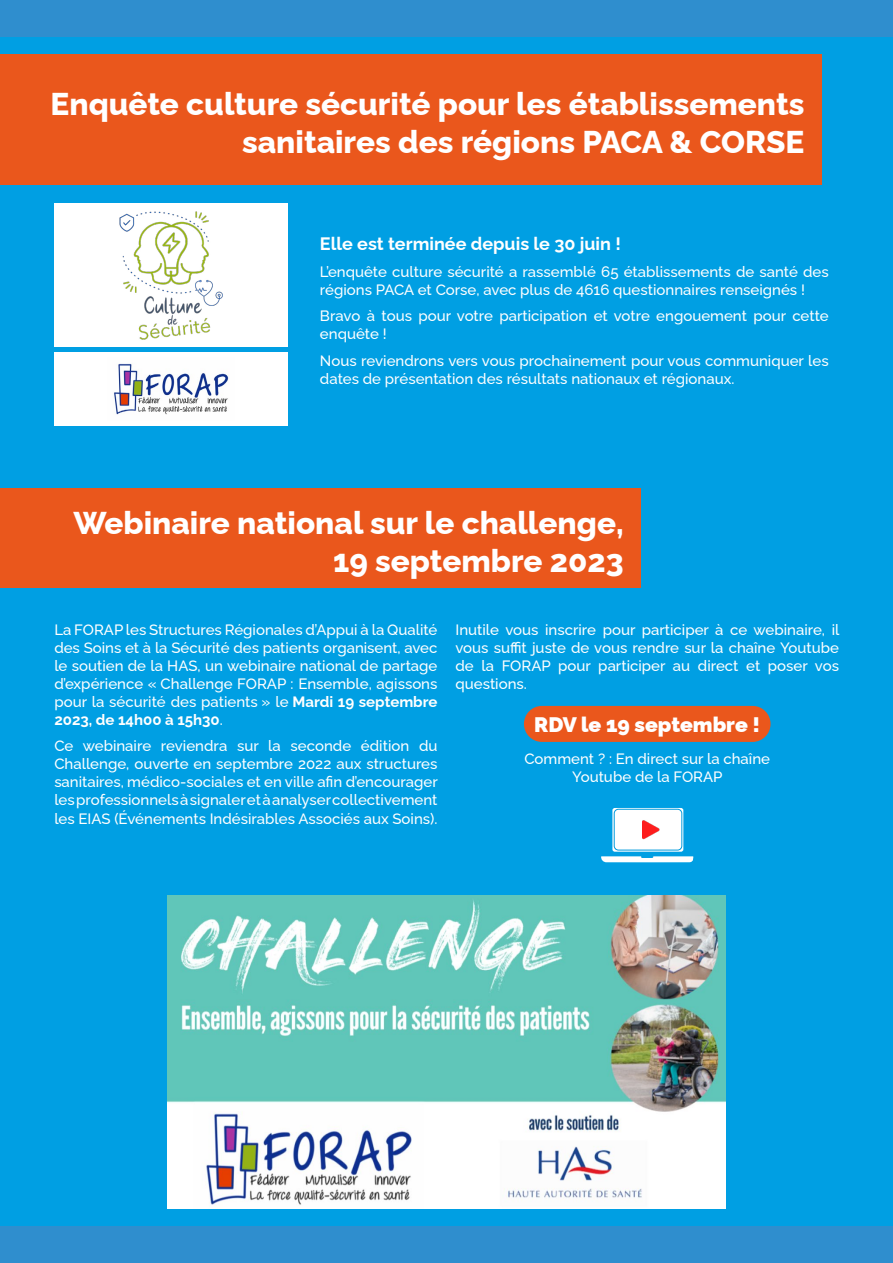
<style>
.page{position:relative;width:893px;height:1263px;background:#009fe3}
.page>*{position:absolute;margin:0;border:0;box-sizing:border-box;transform-origin:0 0}
.t1{font:800 31.5px/37.8px "Raleway";color:#fff;text-align:right}
.t2{font:900 21px "Raleway";color:#fff}
.t3{font:700 18px "Raleway";color:#fff}
.t4{font:500 15px/18px "Raleway";color:#fff;text-align:justify}
.s1{font-weight:700}
</style>
<div class="page">
<div style="left:0;top:1227px;width:893px;height:36px;background:#2f8ece"></div>
<div style="left:0;top:0;width:893px;height:36px;background:#2f8ece"></div>
<div style="left:0;top:54px;width:821px;height:131px;background:#ea571c"></div>
<div style="left:0;top:489px;width:641px;height:99px;background:#ea571c"></div>
<div style="left:54px;top:203px;width:233px;height:144px;background:#fff"></div>
<img style="left:119px;top:211px;width:104px;height:129px">
<div style="left:54px;top:352px;width:233px;height:74px;background:#fff"></div>
<img style="left:114px;top:363px;width:115px;height:52px">
<img style="left:167px;top:895px;width:558px;height:314px">
<div style="left:524px;top:706px;width:246px;height:36px;background:#ea571c;border-radius:18px"></div>
<svg style="left:601px;top:808px;width:93px;height:54px"></svg>
<div style="left:614px;top:809px;width:68px;height:41px;background:#fff;border-radius:4px"></div>
<div style="left:614px;top:809px;width:68px;height:41px;border:1px solid #009bdd;border-radius:4px"></div>
<img style="left:642px;top:820px;width:18px;height:20px">
<h1 class="t1" style="left:51px;top:82px;width:755px">Enquête culture sécurité pour les établissements sanitaires des régions PACA &amp; CORSE</h1>
<p class="t3" style="left:320px;top:229px;width:302px">Elle est terminée depuis le 30 juin !</p>
<p class="t4" style="left:320px;top:261px;width:510px">L’enquête culture sécurité a rassemblé 65 établissements de santé des régions PACA et Corse, avec plus de 4616 questionnaires renseignés !</p>
<p class="t4" style="left:320px;top:305px;width:510px">Bravo à tous pour votre participation et votre engouement pour cette enquête !</p>
<p class="t4" style="left:320px;top:350px;width:510px">Nous reviendrons vers vous prochainement pour vous communiquer les dates de présentation des résultats nationaux et régionaux.</p>
<h1 class="t1" style="left:74px;top:501px;width:552px">Webinaire national sur le challenge,<br>19 septembre 2023</h1>
<p class="t4" style="left:54px;top:619px;width:385px">La FORAP les Structures Régionales d’Appui à la Qualité des Soins et à la Sécurité des patients organisent, avec le soutien de la HAS, un webinaire national de partage d’expérience « Challenge FORAP : Ensemble, agissons pour la sécurité des patients » le <span class="s1">Mardi 19 septembre 2023, de 14h00 à 15h30</span>.</p>
<p class="t4" style="left:54px;top:735px;width:385px">Ce webinaire reviendra sur la seconde édition du Challenge, ouverte en septembre 2022 aux structures sanitaires, médico-sociales et en ville afin d’encourager les professionnels à signaler et à analyser collectivement les EIAS (Événements Indésirables Associés aux Soins).</p>
<p class="t4" style="left:455px;top:619px;width:385px">Inutile vous inscrire pour participer à ce webinaire, il vous suffit juste de vous rendre sur la chaîne Youtube de la FORAP pour participer au direct et poser vos questions.</p>
<h2 class="t2" style="left:534px;top:708px;width:227px">RDV le 19 septembre !</h2>
<p class="t4" style="left:524px;top:748px;width:247px;text-align:center">Comment ? : En direct sur la chaîne<br>Youtube de la FORAP</p>
</div>
